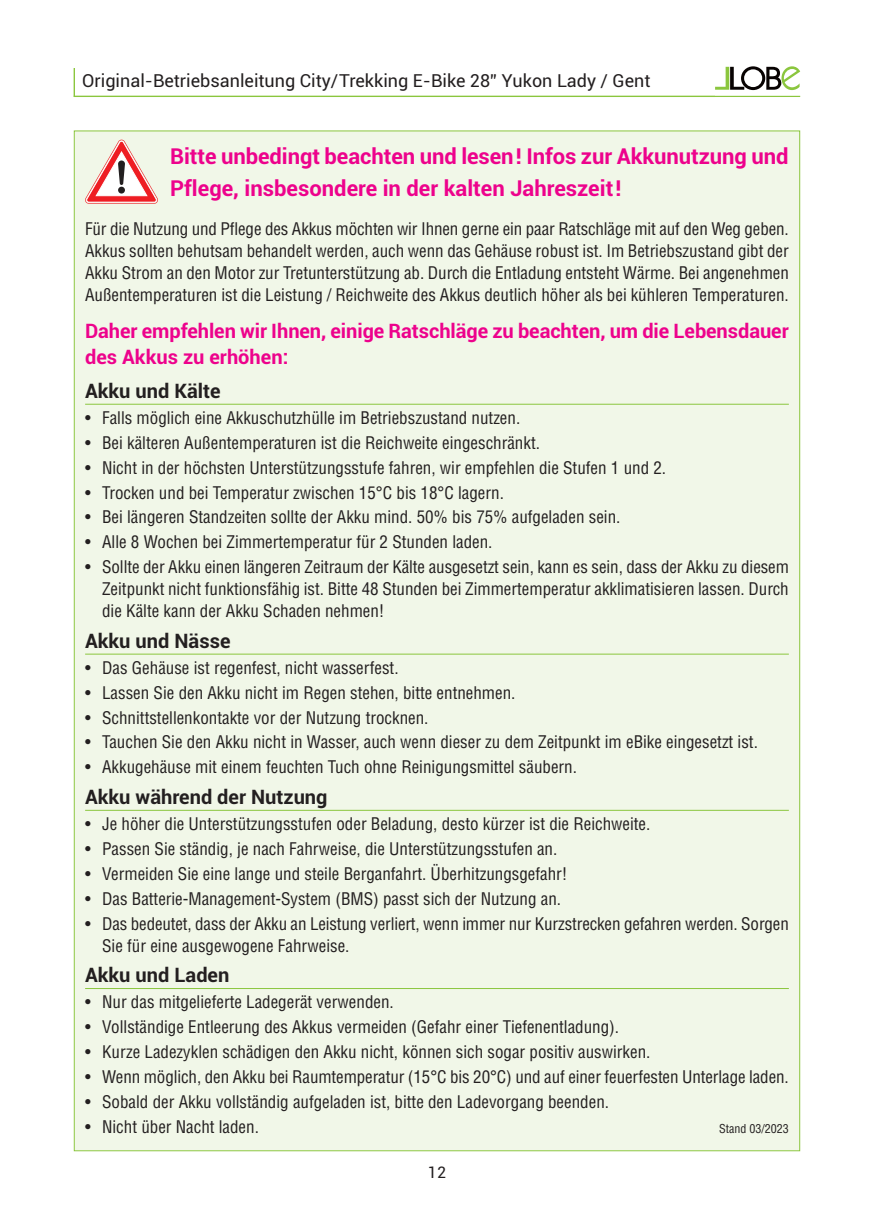
<style>
.page{position:relative;width:874px;height:1225px;background:#fff}
.page>*{position:absolute;margin:0;border:0;box-sizing:border-box;transform-origin:0 0}
.t1{font:700 22px/32px "Roboto";letter-spacing:-.005em;color:#ed028c}
.t2{font:700 20px/26px "Roboto";letter-spacing:-.005em;color:#ed028c}
.t3{font:700 20px "Roboto";color:#231f20}
.t4{font:18px "Roboto";color:#231f20}
.t5{font:condensed 17px/22px "Helvetica";color:#231f20;text-align:justify}
.t6{font:16px "Roboto";color:#231f20}
.t7{font:condensed 12px "Helvetica";color:#231f20}
</style>
<div class="page">
<div style="left:714px;top:66px;width:85px;height:32px;background:linear-gradient(to right,#fff,#fffffe)"></div>
<svg style="left:714px;top:66px;width:85px;height:24px"></svg>
<hr style="left:74px;top:96px;width:725px;height:1px;background:#8bc63e">
<svg style="left:74px;top:68px;width:1px;height:28px"></svg>
<div style="left:75px;top:131px;width:723px;height:1019px;background:#f1f7e8"></div>
<hr style="left:85px;top:404px;width:703px;height:1px;background:#8bc63e">
<hr style="left:85px;top:653px;width:703px;height:1px;background:#8bc63e">
<hr style="left:85px;top:810px;width:703px;height:1px;background:#8bc63e">
<hr style="left:85px;top:988px;width:703px;height:1px;background:#8bc63e">
<svg style="left:85px;top:140px;width:73px;height:64px"></svg>
<p class="t4" style="left:82px;top:74px;width:569px">Original-Betriebsanleitung City/Trekking E-Bike 28” Yukon Lady / Gent</p>
<p class="t1" style="left:170px;top:142px;width:619px">Bitte unbedingt beachten und lesen! Infos zur Akkunutzung und<br>Pflege, insbesondere in der kalten Jahreszeit!</p>
<p class="t5" style="left:85px;top:219px;width:705px">Für die Nutzung und Pflege des Akkus möchten wir Ihnen gerne ein paar Ratschläge mit auf den Weg geben.<br>Akkus sollten behutsam behandelt werden, auch wenn das Gehäuse robust ist. Im Betriebszustand gibt der Akku Strom an den Motor zur Tretunterstützung ab. Durch die Entladung entsteht Wärme. Bei angenehmen Außentemperaturen ist die Leistung / Reichweite des Akkus deutlich höher als bei kühleren Temperaturen.</p>
<p class="t2" style="left:85px;top:320px;width:704px">Daher empfehlen wir Ihnen, einige Ratschläge zu beachten, um die Lebens dauer des Akkus zu erhöhen:</p>
<p class="t3" style="left:85px;top:383px;width:137px">Akku und Kälte</p>
<p class="t5" style="left:85px;top:408px;width:436px">• Falls möglich eine Akkuschutzhülle im Betriebszustand nutzen.</p>
<p class="t5" style="left:85px;top:433px;width:456px">• Bei kälteren Außentemperaturen ist die Reichweite eingeschränkt.</p>
<p class="t5" style="left:85px;top:458px;width:582px">• Nicht in der höchsten Unterstützungsstufe fahren, wir empfehlen die Stufen 1 und 2.</p>
<p class="t5" style="left:85px;top:483px;width:420px">• Trocken und bei Temperatur zwischen 15°C bis 18°C lagern.</p>
<p class="t5" style="left:85px;top:507px;width:536px">• Bei längeren Standzeiten sollte der Akku mind. 50% bis 75% aufgeladen sein.</p>
<p class="t5" style="left:85px;top:532px;width:408px">• Alle 8 Wochen bei Zimmertemperatur für 2 Stunden laden.</p>
<p class="t5" style="left:102px;top:557px;width:688px;text-indent:-17px">• Sollte der Akku einen längeren Zeitraum der Kälte ausgesetzt sein, kann es sein, dass der Akku zu diesem Zeitpunkt nicht funktionsfähig ist. Bitte 48 Stunden bei Zimmertempe ratur akklimatisieren lassen. Durch die Kälte kann der Akku Schaden nehmen!</p>
<p class="t3" style="left:85px;top:633px;width:147px">Akku und Nässe</p>
<p class="t5" style="left:85px;top:658px;width:315px">• Das Gehäuse ist regenfest, nicht wasserfest.</p>
<p class="t5" style="left:85px;top:683px;width:431px">• Lassen Sie den Akku nicht im Regen stehen, bitte entnehmen.</p>
<p class="t5" style="left:85px;top:708px;width:345px">• Schnittstellenkontakte vor der Nutzung trocknen.</p>
<p class="t5" style="left:85px;top:732px;width:674px">• Tauchen Sie den Akku nicht in Wasser, auch wenn dieser zu dem Zeitpunkt im eBike eingesetzt ist.</p>
<p class="t5" style="left:85px;top:757px;width:493px">• Akkugehäuse mit einem feuchten Tuch ohne Reinigungsmittel säubern.</p>
<p class="t3" style="left:85px;top:789px;width:244px">Akku während der Nutzung</p>
<p class="t5" style="left:85px;top:814px;width:566px">• Je höher die Unterstützungsstufen oder Beladung, desto kürzer ist die Reichweite.</p>
<p class="t5" style="left:85px;top:839px;width:473px">• Passen Sie ständig, je nach Fahrweise, die Unterstützungsstufen an.</p>
<p class="t5" style="left:85px;top:864px;width:483px">• Vermeiden Sie eine lange und steile Berganfahrt. Überhitzungsgefahr!</p>
<p class="t5" style="left:85px;top:889px;width:477px">• Das Batterie-Management-System (BMS) passt sich der Nutzung an.</p>
<p class="t5" style="left:102px;top:913px;width:688px;text-indent:-17px">• Das bedeutet, dass der Akku an Leistung verliert, wenn immer nur Kurzstrecken gefahren werden. Sorgen<br>Sie für eine ausgewogene Fahrweise.</p>
<p class="t3" style="left:85px;top:967px;width:146px">Akku und Laden</p>
<p class="t5" style="left:85px;top:992px;width:310px">• Nur das mitgelieferte Ladegerät verwenden.</p>
<p class="t5" style="left:85px;top:1017px;width:535px">• Vollständige Entleerung des Akkus vermeiden (Gefahr einer Tiefenentladung).</p>
<p class="t5" style="left:85px;top:1042px;width:566px">• Kurze Ladezyklen schädigen den Akku nicht, können sich sogar positiv auswirken.</p>
<p class="t5" style="left:85px;top:1067px;width:704px">• Wenn möglich, den Akku bei Raumtemperatur (15°C bis 20°C) und auf einer feuerfesten Unterlage laden.</p>
<p class="t5" style="left:85px;top:1092px;width:525px">• Sobald der Akku vollständig aufgeladen ist, bitte den Ladevorgang beenden.</p>
<p class="t5" style="left:85px;top:1116px;width:175px">• Nicht über Nacht laden.</p>
<p class="t7" style="left:718px;top:1123px;width:71px">Stand 03/2023</p>
<p class="t6" style="left:428px;top:1165px;width:20px">12</p>
</div>
